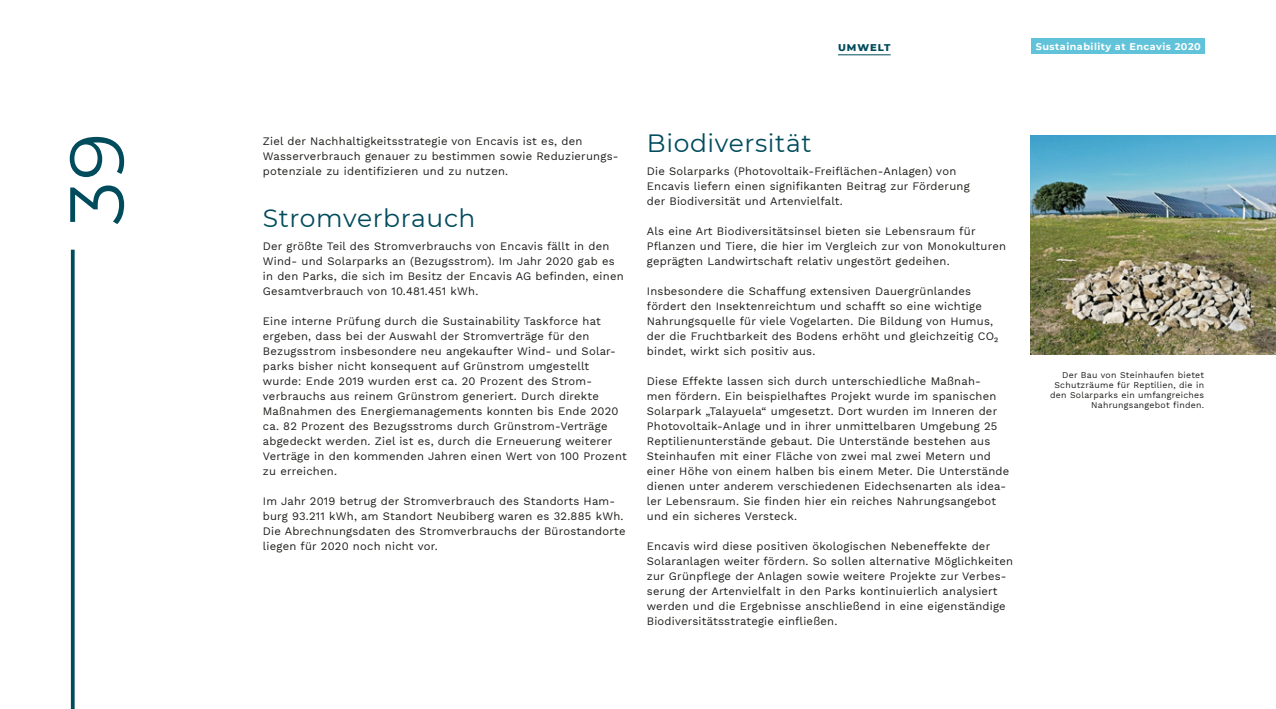
<style>
.page{position:relative;width:1276px;height:709px;background:#fff}
.page>*{position:absolute;margin:0;border:0;box-sizing:border-box;transform-origin:0 0}
.t1{font:76.38px "Montserrat";color:#004b5c}
.t2{font:25px "Montserrat";letter-spacing:.025em;color:#004b5c}
.t3{font:11.25px/15px "Work Sans";letter-spacing:.02em;color:#1d1d1b}
.t4{font:800 10px "Montserrat";letter-spacing:.1em;color:#004b5c}
.t5{font:700 9.75px "Montserrat";letter-spacing:.05em;color:#fff}
.t6{font:8.75px/10px "Work Sans";letter-spacing:.03em;color:#1d1d1b;text-align:right}
</style>
<div class="page">
<img style="left:1031px;top:135px;width:245px;height:220px">
<svg style="left:71px;top:250px;width:4px;height:459px;background:#175b6a"></svg>
<div style="left:1031px;top:38px;width:174px;height:16px;background:#61c3d9"></div>
<hr style="left:838px;top:54px;width:52px;height:1px;background:#004b5c">
<h1 class="t1" style="left:44px;top:225px;width:93px;rotate:-90deg">39</h1>
<p class="t4" style="left:838px;top:40px;width:54px">UMWELT</p>
<p class="t5" style="left:1035px;top:39px;width:166px">Sustainability at Encavis 2020</p>
<p class="t3" style="left:263px;top:133px;width:357px">Ziel der Nachhaltigkeitsstrategie von Encavis ist es, den<br>Wasserverbrauch genauer zu bestimmen sowie Reduzierungs&shy;potenziale zu identifizieren und zu nutzen.</p>
<h2 class="t2" style="left:263px;top:201px;width:214px">Stromverbrauch</h2>
<p class="t3" style="left:263px;top:238px;width:362px">Der größte Teil des Stromverbrauchs von Encavis fällt in den Wind- und Solarparks an (Bezugsstrom). Im Jahr 2020 gab es in den Parks, die sich im Besitz der Encavis AG befinden, einen Gesamtverbrauch von 10.481.451 kWh.</p>
<p class="t3" style="left:263px;top:313px;width:365px">Eine interne Prüfung durch die Sustainability Taskforce hat ergeben, dass bei der Auswahl der Stromverträge für den Bezugsstrom insbesondere neu angekaufter Wind- und Solar&shy;parks bisher nicht konsequent auf Grünstrom umgestellt wurde: Ende 2019 wurden erst ca. 20 Prozent des Strom&shy;verbrauchs aus reinem Grünstrom generiert. Durch direkte Maßnahmen des Energiemanagements konnten bis Ende 2020 ca. 82 Prozent des Bezugsstroms durch Grünstrom-Verträge abgedeckt werden. Ziel ist es, durch die Erneuerung weiterer Verträge in den kommenden Jahren einen Wert von 100 Prozent zu erreichen.</p>
<p class="t3" style="left:263px;top:493px;width:364px">Im Jahr 2019 betrug der Stromverbrauch des Standorts Ham&shy;burg 93.211 kWh, am Standort Neubiberg waren es 32.885 kWh.<br>Die Abrechnungsdaten des Stromverbrauchs der Bürostandorte liegen für 2020 noch nicht vor.</p>
<h2 class="t2" style="left:647px;top:126px;width:166px">Biodiversität</h2>
<p class="t3" style="left:647px;top:163px;width:324px">Die Solarparks (Photovoltaik-Freiflächen-Anlagen) von<br>Encavis liefern einen signifikanten Beitrag zur Förderung der Biodiversität und Artenvielfalt.</p>
<p class="t3" style="left:647px;top:223px;width:361px">Als eine Art Biodiversitätsinsel bieten sie Lebensraum für<br>Pflanzen und Tiere, die hier im Vergleich zur von Monokulturen geprägten Landwirtschaft relativ ungestört gedeihen.</p>
<p class="t3" style="left:647px;top:283px;width:353px">Insbesondere die Schaffung extensiven Dauergrünlandes fördert den Insektenreichtum und schafft so eine wichtige Nahrungsquelle für viele Vogelarten. Die Bildung von Humus, der die Fruchtbarkeit des Bodens erhöht und gleichzeitig CO2 bindet, wirkt sich positiv aus.</p>
<p class="t3" style="left:647px;top:373px;width:364px">Diese Effekte lassen sich durch unterschiedliche Maßnah-<br>men fördern. Ein beispielhaftes Projekt wurde im spanischen Solarpark „Talayuela“ umgesetzt. Dort wurden im Inneren der Photovoltaik-Anlage und in ihrer unmittelbaren Umgebung 25<br>Reptilienunterstände gebaut. Die Unterstände bestehen aus Steinhaufen mit einer Fläche von zwei mal zwei Metern und einer Höhe von einem halben bis einem Meter. Die Unterstände dienen unter anderem verschiedenen Eidechsenarten als idea&shy;ler Lebensraum. Sie finden hier ein reiches Nahrungsangebot und ein sicheres Versteck.</p>
<p class="t3" style="left:647px;top:538px;width:368px">Encavis wird diese positiven ökologischen Nebeneffekte der Solaranlagen weiter fördern. So sollen alternative Möglichkeiten zur Grünpflege der Anlagen sowie weitere Projekte zur Verbes&shy;serung der Artenvielfalt in den Parks kontinuierlich analysiert werden und die Ergebnisse anschließend in eine eigenständige Biodiversitätsstrategie einfließen.</p>
<p class="t6" style="left:1050px;top:370px;width:156px">Der Bau von Steinhaufen bietet<br>Schutzräume für Reptilien, die in den Solarparks ein umfangreiches<br>Nahrungsangebot finden.</p>
</div>
